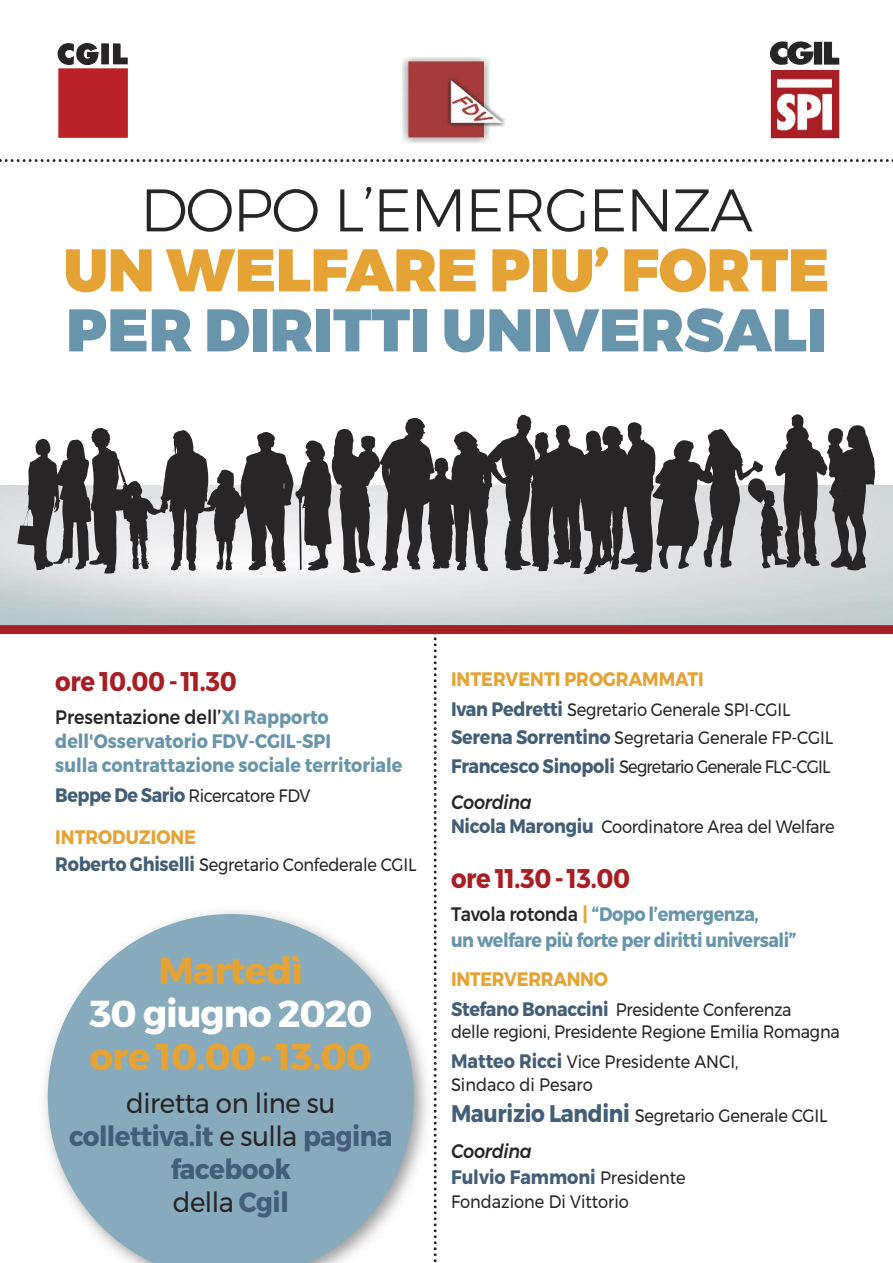
<style>
.page{position:relative;width:893px;height:1263px;background:#fff}
.page>*{position:absolute;margin:0;border:0;box-sizing:border-box;transform-origin:0 0}
.t1{font:900 60px "Montserrat";color:#6995ac}
.t2{font:900 60px "Montserrat";letter-spacing:-.005em;color:#e4a334}
.t3{font:300 60px "Montserrat";letter-spacing:-.025em;color:#272526}
.t4{font:700 37.5px "Montserrat";letter-spacing:-.025em;color:#e4a334}
.t5{font:700 37.5px "Montserrat";letter-spacing:-.03em;color:#fff}
.t6{font:700 27.75px/33px "Montserrat";letter-spacing:-.02em;color:#435e77;text-align:center;scale:.94 1}
.t7{font:700 27px "Montserrat";letter-spacing:-.015em;color:#a81e25;scale:.9 1}
.t8{font:700 19.5px/24px "Montserrat";letter-spacing:-.005em;color:#6995ac;scale:.9 1}
.t9{font:700 19.5px/25.5px "Montserrat";letter-spacing:-.025em;color:#6995ac;scale:.9 1}
.t10{font:700 19.5px "Montserrat";color:#e4a334;scale:.9 1}
.t11{font:700 19.5px/25.5px "Montserrat";color:#435e77;scale:.9 1}
.t12{font:italic 500 19.5px "Montserrat";letter-spacing:-.015em;color:#272526;scale:.9 1}
.t13{font:18px/28.5px "Montserrat";letter-spacing:-.015em;color:#272526;scale:.9 1}
.s1{font-weight:500;color:#272526}
.s2{font-weight:700;font-size:19.5px;color:#435e77}
.s3{font-weight:400;color:#272526}
.s4{font-weight:800;color:#e4a334}
.s5{font-weight:700;font-size:24px;color:#435e77}
.s6{font-weight:500;font-style:italic;color:#272526}
.s7{font-weight:400;font-size:18px;color:#272526}
</style>
<div class="page">
<img style="left:44px;top:902px;width:390px;height:360px">
<svg style="left:48px;top:914px;width:366px;height:349px;fill:#87aabd"></svg>
<svg style="left:434px;top:634px;width:3px;height:629px"></svg>
<svg style="left:17px;top:414px;width:859px;height:160px"></svg>
<svg style="left:58px;top:43px;width:70px;height:23px"></svg>
<div style="left:58px;top:68px;width:70px;height:70px;background:#ba2228"></div>
<img style="left:770px;top:41px;width:52px;height:24px">
<img style="left:402px;top:57px;width:103px;height:86px">
<div style="left:0;top:625px;width:893px;height:9px;background:#a81e25"></div>
<svg style="left:0;top:159px;width:893px;height:3px"></svg>
<h1 class="t3" style="left:140px;top:165px;width:614px">DOPO L’EMERGENZA</h1>
<h1 class="t2" style="left:64px;top:221px;width:767px">UN WELFARE PIU’ FORTE</h1>
<h1 class="t1" style="left:66px;top:281px;width:762px">PER DIRITTI UNIVERSALI</h1>
<h3 class="t7" style="left:55px;top:659px;width:203px">ore 10.00- 11.30</h3>
<p class="t8" style="left:55px;top:705px;width:387px"><span class="s1">Presentazione dell’</span>XI Rapporto dell'Osservatorio FDV-CGIL-SPI<br>sulla contrattazione sociale territoriale</p>
<p class="t13" style="left:55px;top:781px;width:285px"><span class="s2">Beppe De Sario</span> Ricercatore FDV</p>
<p class="t10" style="left:55px;top:821px;width:158px">INTRODUZIONE</p>
<p class="t13" style="left:55px;top:850px;width:403px"><span class="s2">Roberto Ghiselli</span> Segretario Confederale CGIL</p>
<h2 class="t4" style="left:159px;top:940px;width:146px">Martedì</h2>
<h2 class="t5" style="left:89px;top:983px;width:285px">30 giugno 2020</h2>
<h2 class="t4" style="left:90px;top:1027px;width:284px">ore 10.00-13.00</h2>
<h3 class="t6" style="left:69px;top:1086px;width:345px"><span class="s3">diretta on line su </span>collettiva.it <span class="s3">e sulla</span> pagina facebook<br><span class="s3">della</span> Cgil</h3>
<p class="t10" style="left:451px;top:663px;width:282px">INTERVENTI PROGRAMMATI</p>
<p class="t13" style="left:451px;top:695px;width:426px"><span class="s2">Ivan Pedretti</span> Segretario Generale SPI-CGIL<br><span class="s2">Serena Sorrentino</span> Segretaria Generale FP-CGIL<br><span class="s2">Francesco Sinopoli</span> Segretario Generale FLC-CGIL</p>
<p class="t12" style="left:451px;top:786px;width:91px">Coordina</p>
<p class="t13" style="left:451px;top:812px;width:428px"><span class="s2">Nicola Marongiu</span> Coordinatore Area del Welfare</p>
<h3 class="t7" style="left:451px;top:857px;width:201px">ore 11.30- 13.00</h3>
<p class="t9" style="left:451px;top:901px;width:385px"><span class="s1">Tavola rotonda</span> <span class="s4">|</span> “Dopo l’emergenza,<br>un welfare più forte per diritti universali”</p>
<p class="t10" style="left:451px;top:963px;width:176px">INTERVERRANNO</p>
<p class="t13" style="left:451px;top:998px;width:433px;line-height:22.5px"><span class="s2">Stefano Bonaccini</span> Presidente Conferenza<br>delle regioni, Presidente Regione Emilia Romagna</p>
<p class="t13" style="left:451px;top:1050px;width:321px;line-height:22.5px"><span class="s2">Matteo Ricci</span> Vice Presidente ANCI,<br>Sindaco di Pesaro</p>
<p class="t13" style="left:451px;top:1101px;width:420px"><span class="s5">Maurizio Landini</span> Segretario Generale CGIL</p>
<p class="t11" style="left:451px;top:1138px;width:262px"><span class="s6">Coordina<br></span>Fulvio Fammoni <span class="s7">Presidente</span></p>
<p class="t13" style="left:451px;top:1187px;width:199px">Fondazione Di Vittorio</p>
</div>
